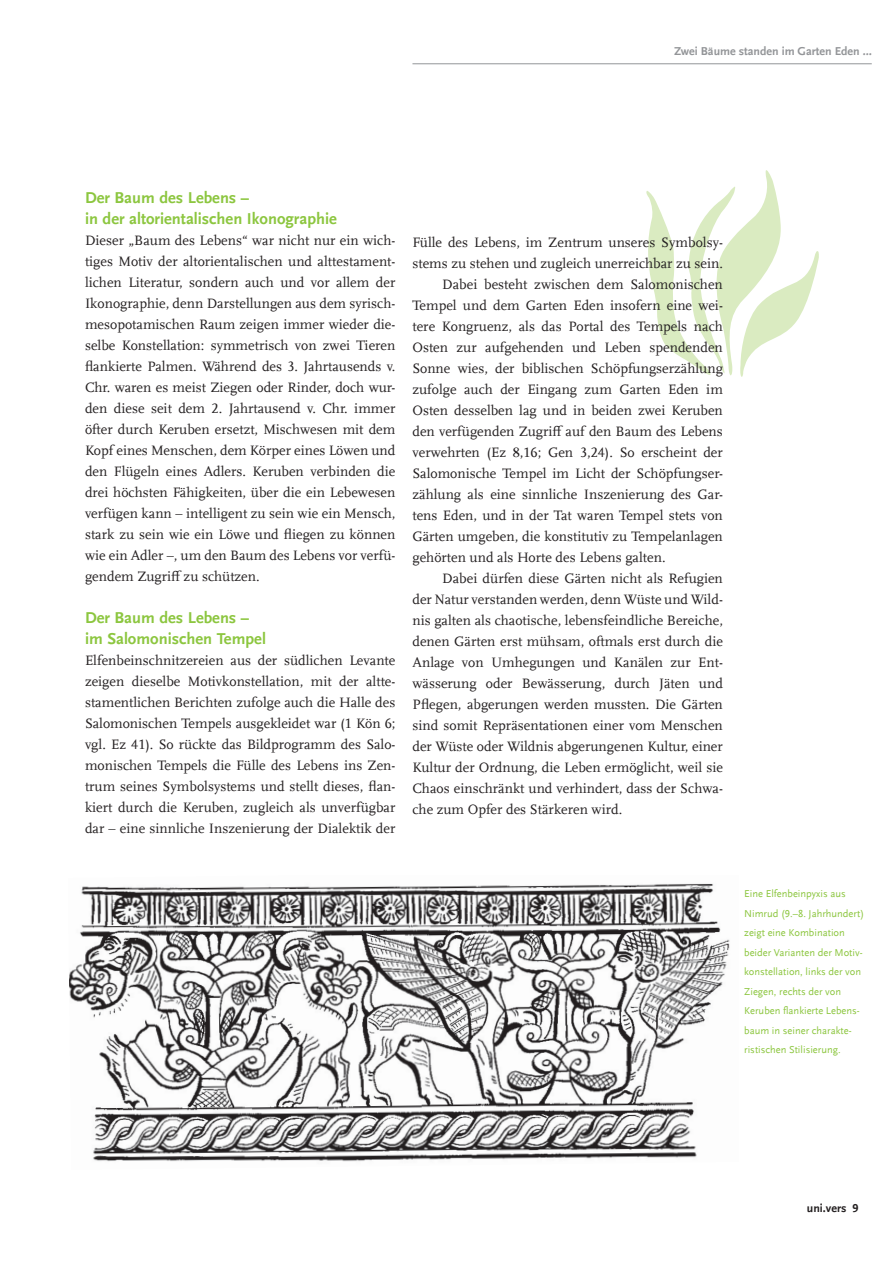
<style>
.page{position:relative;width:893px;height:1263px;background:#fff}
.page>*{position:absolute;margin:0;border:0;box-sizing:border-box;transform-origin:0 0}
.t1{font:700 16.5px/21px "UB Scala Sans";color:#8cc63f}
.t2{font:14.25px/21px "UB Scala";color:#231f20;text-align:justify}
.t3{font:700 12px "UB Scala Sans";color:#939598}
.t4{font:700 12px "UB Scala Sans";color:#231f20}
.t5{font:10.5px/19.5px "UB Scala Sans";color:#8cc63f}
</style>
<div class="page">
<hr style="left:412px;top:63px;width:460px;height:1px;background:#939598">
<svg style="left:646px;top:170px;width:173px;height:207px"></svg>
<img style="left:69px;top:883px;width:661px;height:279px">
<p class="t3" style="left:674px;top:46px;width:199px">Zwei Bäume standen im Garten Eden …</p>
<p class="t1" style="left:85px;top:189px;width:253px">Der Baum des Lebens –<br>in der altorientalischen Ikonographie</p>
<p class="t2" style="left:85px;top:232px;width:312px">Dieser „Baum des Lebens“ war nicht nur ein wich&shy;tiges Motiv der altorientalischen und alttestament&shy;lichen Literatur, sondern auch und vor allem der Ikonographie, denn Darstellungen aus dem syrisch&shy;mesopotamischen Raum zeigen immer wieder die&shy;selbe Konstellation: symmetrisch von zwei Tieren flankierte Palmen. Während des 3. Jahrtausends v.<br>Chr. waren es meist Ziegen oder Rinder, doch wur&shy;den diese seit dem 2. Jahrtausend v. Chr. immer öfter durch Keruben ersetzt, Mischwesen mit dem Kopf eines Menschen, dem Körper eines Löwen und den Flügeln eines Adlers. Keruben verbinden die drei höchsten Fähigkeiten, über die ein Lebewesen verfügen kann – intelligent zu sein wie ein Mensch, stark zu sein wie ein Löwe und fliegen zu können wie ein Adler –, um den Baum des Lebens vor verfü&shy;gendem Zugriff zu schützen.</p>
<p class="t1" style="left:85px;top:609px;width:182px">Der Baum des Lebens – im Salomonischen Tempel</p>
<p class="t2" style="left:85px;top:652px;width:312px">Elfenbeinschnitzereien aus der südlichen Levante zeigen dieselbe Motivkonstellation, mit der altte&shy;stamentlichen Berichten zufolge auch die Halle des Salomonischen Tempels ausgekleidet war (1 Kön 6; vgl. Ez 41). So rückte das Bildprogramm des Salo&shy;monischen Tempels die Fülle des Lebens ins Zen&shy;trum seines Symbolsystems und stellt dieses, flan&shy;kiert durch die Keruben, zugleich als unverfügbar dar – eine sinnliche Inszenierung der Dialektik der</p>
<p class="t2" style="left:412px;top:233px;width:312px">Fülle des Lebens, im Zentrum unseres Symbolsy-</p>
<p class="t2" style="left:412px;top:254px;width:312px">stems zu stehen und zugleich unerreichbar zu sein.</p>
<p class="t2" style="left:442px;top:275px;width:282px">Dabei besteht zwischen dem Salomonischen</p>
<p class="t2" style="left:412px;top:296px;width:312px">Tempel und dem Garten Eden insofern eine wei-</p>
<p class="t2" style="left:412px;top:317px;width:312px">tere Kongruenz, als das Portal des Tempels nach</p>
<p class="t2" style="left:412px;top:338px;width:312px">Osten zur aufgehenden und Leben spendenden</p>
<p class="t2" style="left:412px;top:359px;width:312px">Sonne wies, der biblischen Schöpfungserzählung</p>
<p class="t2" style="left:412px;top:380px;width:312px">zufolge auch der Eingang zum Garten Eden im</p>
<p class="t2" style="left:412px;top:401px;width:312px">Osten desselben lag und in beiden zwei Keruben</p>
<p class="t2" style="left:412px;top:422px;width:312px">den verfügenden Zugriff auf den Baum des Lebens</p>
<p class="t2" style="left:412px;top:443px;width:312px">verwehrten (Ez 8,16; Gen 3,24). So erscheint der</p>
<p class="t2" style="left:412px;top:464px;width:312px">Salomonische Tempel im Licht der Schöpfungser-</p>
<p class="t2" style="left:412px;top:485px;width:312px">zählung als eine sinnliche Inszenierung des Gar-</p>
<p class="t2" style="left:412px;top:506px;width:312px">tens Eden, und in der Tat waren Tempel stets von</p>
<p class="t2" style="left:412px;top:527px;width:312px">Gärten umgeben, die konstitutiv zu Tempelanlagen</p>
<p class="t2" style="left:412px;top:548px;width:255px">gehörten und als Horte des Lebens galten.</p>
<p class="t2" style="left:442px;top:569px;width:282px">Dabei dürfen diese Gärten nicht als Refugien</p>
<p class="t2" style="left:412px;top:590px;width:312px">der Natur verstanden werden, denn Wüste und Wild-</p>
<p class="t2" style="left:412px;top:611px;width:312px">nis galten als chaotische, lebensfeindliche Bereiche,</p>
<p class="t2" style="left:412px;top:632px;width:312px">denen Gärten erst mühsam, oftmals erst durch die</p>
<p class="t2" style="left:412px;top:653px;width:312px">Anlage von Umhegungen und Kanälen zur Ent-</p>
<p class="t2" style="left:412px;top:674px;width:312px">wässerung oder Bewässerung, durch Jäten und</p>
<p class="t2" style="left:412px;top:695px;width:312px">Pflegen, abgerungen werden mussten. Die Gärten</p>
<p class="t2" style="left:412px;top:716px;width:312px">sind somit Repräsentationen einer vom Menschen</p>
<p class="t2" style="left:412px;top:737px;width:312px">der Wüste oder Wildnis abgerungenen Kultur, einer</p>
<p class="t2" style="left:412px;top:758px;width:312px">Kultur der Ordnung, die Leben ermöglicht, weil sie</p>
<p class="t2" style="left:412px;top:779px;width:312px">Chaos einschränkt und verhindert, dass der Schwa-</p>
<p class="t2" style="left:412px;top:800px;width:211px">che zum Opfer des Stärkeren wird.</p>
<p class="t5" style="left:744px;top:885px;width:121px">Eine Elfenbeinpyxis aus<br>Nimrud (9.–8. Jahrhundert) zeigt eine Kombination beider Varianten der Motiv&shy;konstellation, links der von<br>Ziegen, rechts der von<br>Keruben flankierte Lebens&shy;baum in seiner charakte&shy;ristischen Stilisierung.</p>
<p class="t4" style="left:807px;top:1203px;width:53px">uni.vers 9</p>
</div>
